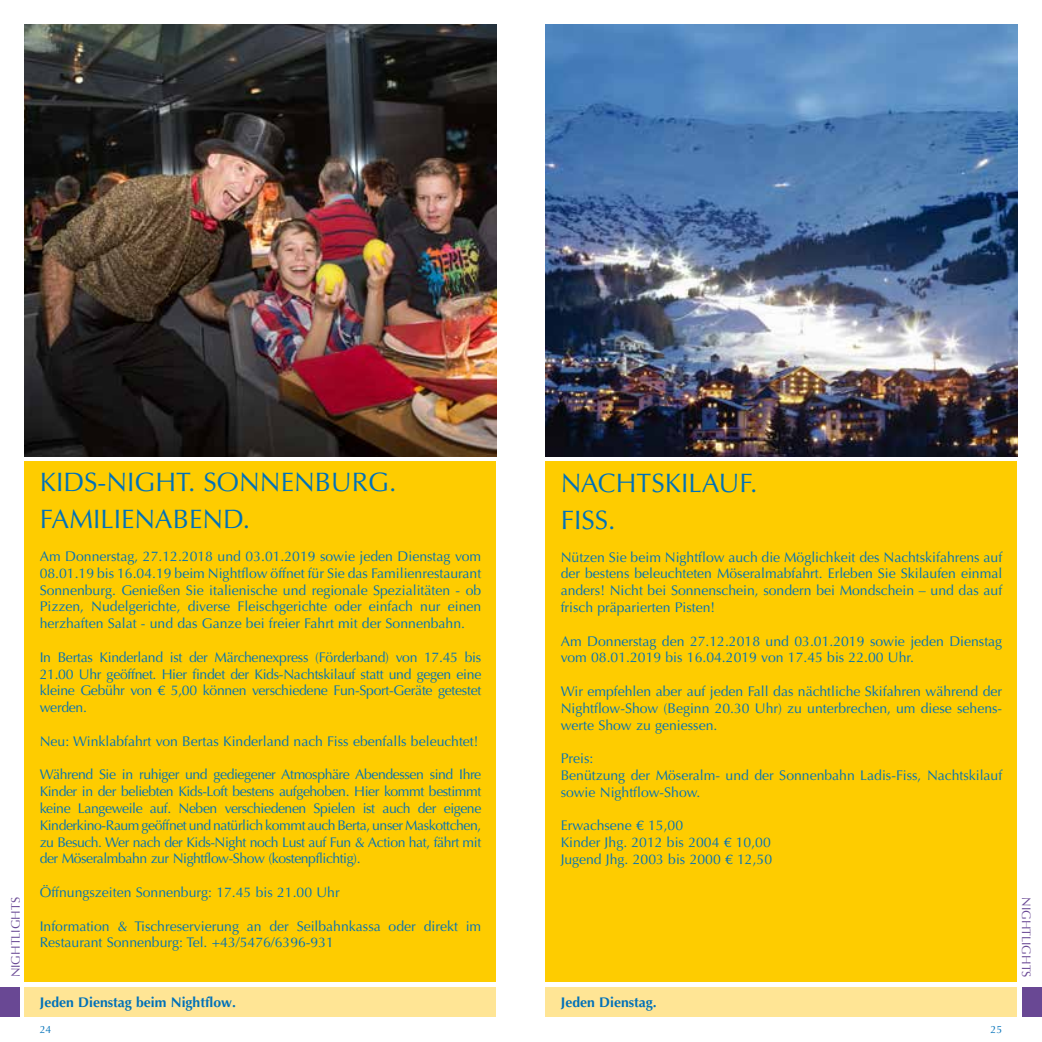
<style>
.page{position:relative;width:1042px;height:1042px;background:#fff}
.page>*{position:absolute;margin:0;border:0;box-sizing:border-box;transform-origin:0 0}
.t1{font:26.6px/36.8px "Optima";color:#0071b9}
.t2{font:14px/16.8px "Optima";color:#0071b9;text-align:justify}
.t3{font:700 14px "Optima";color:#0071b9}
.t4{font:12.25px "Optima";color:#694894}
.t5{font:10.5px "Optima";color:#0071b9}
.s1{font-family:"Optima LT Std"}
</style>
<div class="page">
<div style="left:546px;top:987px;width:471px;height:30px;background:#ffe595"></div>
<div style="left:25px;top:987px;width:471px;height:30px;background:#ffe595"></div>
<div style="left:1022px;top:987px;width:20px;height:30px;background:#694894"></div>
<div style="left:0;top:987px;width:20px;height:30px;background:#694894"></div>
<div style="left:25px;top:461px;width:471px;height:521px;background:#fecc00"></div>
<div style="left:546px;top:461px;width:471px;height:521px;background:#fecc00"></div>
<img style="left:25px;top:25px;width:471px;height:431px">
<img style="left:546px;top:25px;width:471px;height:431px">
<p class="t4" style="left:9px;top:977px;width:82px;rotate:-90deg">NIGHTLIGHTS</p>
<h1 class="t1" style="left:40px;top:464px;width:358px">KIDS-NIGHT. SONNENBURG.<br>FAMILIENABEND.</h1>
<p class="t2" style="left:40px;top:548px;width:443px">Am Donnerstag, 27.12.2018 und 03.01.2019 sowie jeden Dienstag vom 08.01.19 bis 16.04.19 beim Nightflow öffnet für Sie das Familienrestaurant Sonnenburg. Genießen Sie italienische und regionale Spezialitäten - ob Pizzen, Nudelgerichte, diverse Fleischgerichte oder einfach nur einen herzhaften Salat - und das Ganze bei freier Fahrt mit der Sonnenbahn.</p>
<p class="t2" style="left:40px;top:649px;width:443px">In Bertas Kinderland ist der Märchenexpress (Förderband) von 17.45 bis 21.00 Uhr geöffnet. Hier findet der Kids-Nachtskilauf statt und gegen eine kleine Gebühr von <span class="s1">€</span> 5,00 können verschiedene Fun-Sport-Geräte getestet werden.</p>
<p class="t2" style="left:40px;top:733px;width:440px">Neu: Winklabfahrt von Bertas Kinderland nach Fiss ebenfalls beleuchtet!</p>
<p class="t2" style="left:40px;top:766px;width:443px">Während Sie in ruhiger und gediegener Atmosphäre Abendessen sind Ihre Kinder in der beliebten Kids-Loft bestens aufgehoben. Hier kommt bestimmt keine Langeweile auf. Neben verschiedenen Spielen ist auch der eigene Kinderkino-Raum geöffnet und natürlich kommt auch Berta, unser Maskottchen, zu Besuch. Wer nach der Kids-Night noch Lust auf Fun &amp; Action hat, fährt mit der Möseralmbahn zur Nightflow-Show (kostenpflichtig).</p>
<p class="t2" style="left:40px;top:884px;width:302px">Öffnungszeiten Sonnenburg: 17.45 bis 21.00 Uhr</p>
<p class="t2" style="left:40px;top:918px;width:443px">Information &amp; Tischreservierung an der Seilbahnkassa oder direkt im<br>Restaurant Sonnenburg: Tel. +43/5476/6396-931</p>
<p class="t3" style="left:40px;top:994px;width:198px">Jeden Dienstag beim Nightflow.</p>
<h1 class="t1" style="left:561px;top:465px;width:198px">NACHTSKILAUF.<br>FISS.</h1>
<p class="t2" style="left:561px;top:549px;width:443px">Nützen Sie beim Nightflow auch die Möglichkeit des Nachtskifahrens auf der bestens beleuchteten Möseralmabfahrt. Erleben Sie Skilaufen einmal anders! Nicht bei Sonnenschein, sondern bei Mondschein – und das auf frisch präparierten Pisten!</p>
<p class="t2" style="left:561px;top:633px;width:443px">Am Donnerstag den 27.12.2018 und 03.01.2019 sowie jeden Dienstag vom 08.01.2019 bis 16.04.2019 von 17.45 bis 22.00 Uhr.</p>
<p class="t2" style="left:561px;top:683px;width:443px">Wir empfehlen aber auf jeden Fall das nächtliche Skifahren während der Nightflow-Show (Beginn 20.30 Uhr) zu unterbrechen, um diese sehens&shy;werte Show zu geniessen.</p>
<p class="t2" style="left:561px;top:750px;width:443px;text-align:left">Preis:<br>Benützung der Möseralm- und der Sonnenbahn Ladis-Fiss, Nachtskilauf sowie Nightflow-Show.</p>
<p class="t2" style="left:561px;top:817px;width:213px;text-align:left">Erwachsene <span class="s1">€</span> 15,00<br>Kinder Jhg. 2012 bis 2004 <span class="s1">€</span> 10,00<br>Jugend Jhg. 2003 bis 2000 <span class="s1">€</span> 12,50</p>
<p class="t3" style="left:561px;top:994px;width:98px">Jeden Dienstag.</p>
<p class="t5" style="left:40px;top:1024px;width:13px">24</p>
<p class="t5" style="left:990px;top:1024px;width:13px">25</p>
<p class="t4" style="left:1033px;top:897px;width:82px;rotate:90deg">NIGHTLIGHTS</p>
</div>
